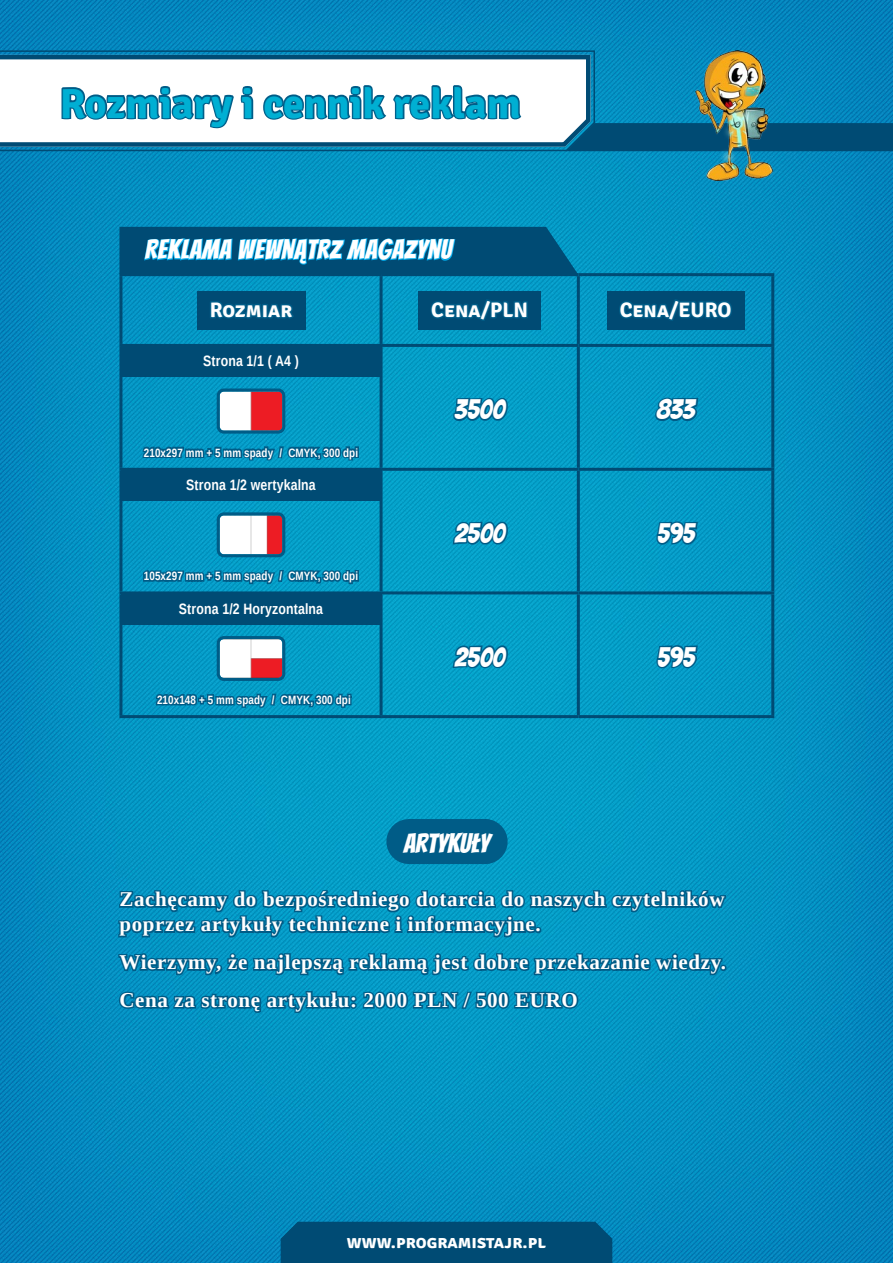
<style>
.page{position:relative;width:893px;height:1263px;background:#fff}
.page>*{position:absolute;margin:0;border:0;box-sizing:border-box;transform-origin:0 0}
.Title_body{font:700 42px "Signika";color:#00afd3}
.Title_Tabela_Upper{font:27px "Bangers";letter-spacing:.025em;color:#fff}
.Body_Tabela_Ceny{font:27px "Bangers";color:#fff}
.Title_Tabela_Upper-2{font:27px "Bangers";color:#fff}
.Body_sA{font:700 21px/25.2px "Liberation Serif";letter-spacing:.03em;color:#fff}
.Title_Header{font:700 21px "Signika";color:#fff}
.t1{font:700 18px "Signika";color:#fff}
.Body_Tabela_Tytul_Wi{font:700 15px "Liberation Sans Narrow";letter-spacing:.01em;color:#fff}
.Body_Tabela_Opis_wie{font:700 12px "Liberation Sans Narrow";letter-spacing:.01em;color:#fff}
</style>
<div class="page">
<img style="left:0;top:0;width:893px;height:1263px">
<div style="left:281px;top:1222px;width:331px;height:41px;background:#004b74"></div>
<hr style="left:380px;top:276px;width:3px;height:68px;background:#004b74">
<hr style="left:577px;top:276px;width:3px;height:68px;background:#004b74">
<hr style="left:380px;top:347px;width:3px;height:121px;background:#004b74">
<hr style="left:577px;top:347px;width:3px;height:121px;background:#004b74">
<hr style="left:119px;top:468px;width:262px;height:3px;background:#004b74">
<hr style="left:381px;top:468px;width:197px;height:3px;background:#004b74">
<hr style="left:380px;top:471px;width:3px;height:120px;background:#004b74">
<hr style="left:578px;top:468px;width:196px;height:3px;background:#004b74">
<hr style="left:577px;top:471px;width:3px;height:120px;background:#004b74">
<hr style="left:119px;top:591px;width:262px;height:3px;background:#004b74">
<hr style="left:381px;top:591px;width:197px;height:3px;background:#004b74">
<hr style="left:380px;top:594px;width:3px;height:121px;background:#004b74">
<hr style="left:578px;top:591px;width:196px;height:3px;background:#004b74">
<hr style="left:577px;top:594px;width:3px;height:121px;background:#004b74">
<hr style="left:119px;top:347px;width:3px;height:121px;background:#004b74">
<hr style="left:771px;top:347px;width:3px;height:121px;background:#004b74">
<hr style="left:119px;top:471px;width:3px;height:120px;background:#004b74">
<hr style="left:771px;top:471px;width:3px;height:120px;background:#004b74">
<hr style="left:119px;top:594px;width:3px;height:121px;background:#004b74">
<hr style="left:771px;top:594px;width:3px;height:121px;background:#004b74">
<hr style="left:119px;top:715px;width:262px;height:3px;background:#004b74">
<hr style="left:381px;top:715px;width:197px;height:3px;background:#004b74">
<hr style="left:578px;top:715px;width:196px;height:3px;background:#004b74">
<hr style="left:119px;top:273px;width:262px;height:3px;background:#004b74">
<hr style="left:119px;top:276px;width:3px;height:68px;background:#004b74">
<hr style="left:381px;top:273px;width:197px;height:3px;background:#004b74">
<hr style="left:578px;top:273px;width:196px;height:3px;background:#004b74">
<hr style="left:771px;top:276px;width:3px;height:68px;background:#004b74">
<hr style="left:119px;top:344px;width:262px;height:3px;background:#004b74">
<hr style="left:381px;top:344px;width:197px;height:3px;background:#004b74">
<hr style="left:578px;top:344px;width:196px;height:3px;background:#004b74">
<div style="left:197px;top:292px;width:108px;height:38px;background:#004b74"></div>
<svg style="left:210px;top:301px;width:84px;height:18px"></svg>
<div style="left:418px;top:292px;width:123px;height:38px;background:#004b74"></div>
<svg style="left:429px;top:289px;width:100px;height:32px"></svg>
<div style="left:607px;top:292px;width:137px;height:38px;background:#004b74"></div>
<svg style="left:619px;top:299px;width:113px;height:22px"></svg>
<div style="left:121px;top:345px;width:260px;height:31px;background:#004b74"></div>
<img style="left:221px;top:392px;width:60px;height:31px">
<div style="left:217px;top:388px;width:68px;height:46px;border:3px solid #005c87;border-radius:6px"></div>
<svg style="left:140px;top:423px;width:219px;height:45px;background:#0e8bb4"></svg>
<svg style="left:452px;top:395px;width:58px;height:28px;background:#0179a3"></svg>
<svg style="left:653px;top:395px;width:47px;height:28px"></svg>
<div style="left:121px;top:469px;width:260px;height:31px;background:#004b74"></div>
<img style="left:221px;top:516px;width:60px;height:31px">
<div style="left:217px;top:512px;width:68px;height:45px;border:3px solid #005c87;border-radius:6px"></div>
<svg style="left:141px;top:547px;width:218px;height:45px;background:#0e8db6"></svg>
<div style="left:355px;top:572px;width:4px;height:10px;border:3px solid #005c87"></div>
<svg style="left:447px;top:519px;width:63px;height:28px;background:#027da7"></svg>
<svg style="left:655px;top:519px;width:44px;height:28px"></svg>
<div style="left:121px;top:593px;width:260px;height:31px;background:#004b74"></div>
<img style="left:221px;top:640px;width:60px;height:30px">
<div style="left:217px;top:636px;width:68px;height:45px;border:3px solid #005c87;border-radius:6px"></div>
<svg style="left:154px;top:670px;width:198px;height:62px;background:#0c8cb5"></svg>
<div style="left:347px;top:696px;width:5px;height:9px;border:3px solid #005c87"></div>
<svg style="left:447px;top:643px;width:63px;height:28px;background:#027da7"></svg>
<svg style="left:655px;top:643px;width:44px;height:28px"></svg>
<svg style="left:119px;top:166px;width:459px;height:108px;background:#027ba9"></svg>
<svg style="left:399px;top:677px;width:99px;height:199px;background:#038fb7"></svg>
<svg style="left:117px;top:887px;width:610px;height:52px;background:#0281ac"></svg>
<svg style="left:117px;top:950px;width:612px;height:28px;background:#027ea9"></svg>
<svg style="left:117px;top:987px;width:463px;height:28px;background:#027eaa"></svg>
<svg style="left:0;top:50px;width:596px;height:102px;background:#016b99"></svg>
<svg style="left:0;top:53px;width:593px;height:96px"></svg>
<div style="left:566px;top:123px;width:327px;height:28px;background:#004b74"></div>
<img style="left:695px;top:50px;width:78px;height:131px">
<p class="Title_body" style="left:60px;top:78px;width:462px">Rozmiary i cennik reklam</p>
<p class="Title_Tabela_Upper" style="left:145px;top:234px;width:308px">REKLAMA WEWNĄTRZ MAGAZYNU</p>
<p class="Title_Header" style="left:210px;top:297px;width:84px">Rozmiar</p>
<p class="Title_Header" style="left:431px;top:297px;width:98px">Cena/PLN</p>
<p class="Title_Header" style="left:620px;top:297px;width:113px">Cena/EURO</p>
<p class="Body_Tabela_Tytul_Wi" style="left:203px;top:351px;width:97px">Strona 1/1 ( A4 )</p>
<p class="Body_Tabela_Opis_wie" style="left:144px;top:444px;width:216px">210x297 mm + 5 mm spady / CMYK, 300 dpi</p>
<p class="Body_Tabela_Tytul_Wi" style="left:186px;top:474px;width:131px">Strona 1/2 wertykalna</p>
<p class="Body_Tabela_Opis_wie" style="left:144px;top:568px;width:216px">105x297 mm + 5 mm spady / CMYK, 300 dpi</p>
<p class="Body_Tabela_Tytul_Wi" style="left:179px;top:598px;width:146px">Strona 1/2 Horyzontalna</p>
<p class="Body_Tabela_Opis_wie" style="left:157px;top:691px;width:195px">210x148 + 5 mm spady / CMYK, 300 dpi</p>
<p class="Body_Tabela_Ceny" style="left:454px;top:394px;width:52px">3500</p>
<p class="Body_Tabela_Ceny" style="left:656px;top:394px;width:40px">833</p>
<p class="Body_Tabela_Ceny" style="left:454px;top:518px;width:52px">2500</p>
<p class="Body_Tabela_Ceny" style="left:657px;top:518px;width:39px">595</p>
<p class="Body_Tabela_Ceny" style="left:454px;top:642px;width:52px">2500</p>
<p class="Body_Tabela_Ceny" style="left:657px;top:642px;width:39px">595</p>
<h1 class="Title_Tabela_Upper-2" style="left:403px;top:827px;width:88px">ARTYKUŁY</h1>
<p class="Body_sA" style="left:119px;top:886px;width:607px">Zachęcamy do bezpośredniego dotarcia do naszych czytelników poprzez artykuły techniczne i informacyjne.</p>
<p class="Body_sA" style="left:119px;top:949px;width:608px">Wierzymy, że najlepszą reklamą jest dobre przekazanie wiedzy.</p>
<p class="Body_sA" style="left:119px;top:987px;width:460px">Cena za stronę artykułu: 2000 PLN / 500 EURO</p>
<p class="t1" style="left:347px;top:1231px;width:201px">www.programistajr.pl</p>
</div>
